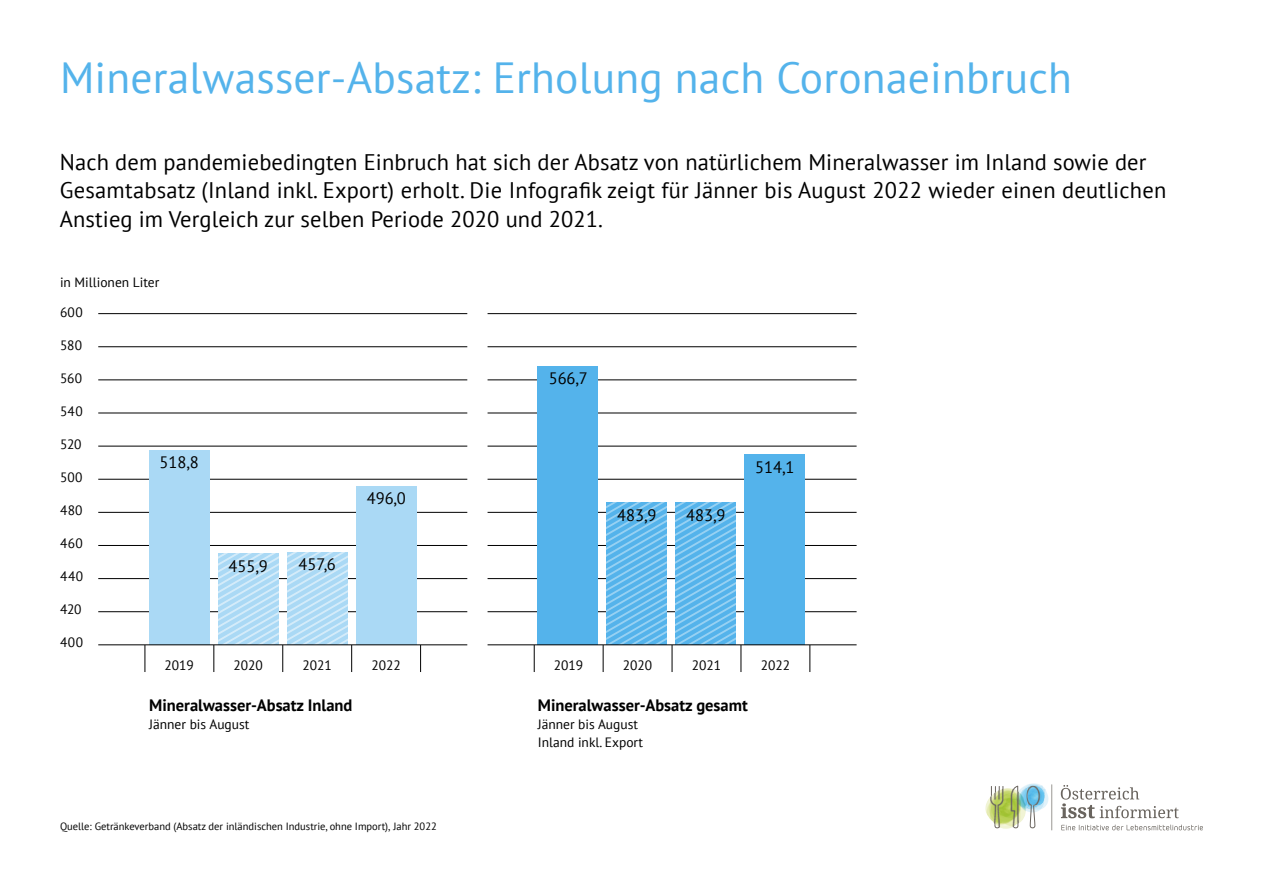
<style>
.page{position:relative;width:1263px;height:893px;background:#fff}
.page>*{position:absolute;margin:0;border:0;box-sizing:border-box;transform-origin:0 0}
.t1{font:43.5px "PT Sans";letter-spacing:.005em;color:#54b3eb}
.Aufmacher{font:22.5px/28.5px "PT Sans";letter-spacing:.005em;color:#000}
.Kleintext{font:700 16.5px "PT Sans";color:#000}
.PNG_Kleintext{font:16.5px "PT Sans";color:#000}
.Kleintext-2{font:13.5px "PT Sans";color:#000}
.Quelle{font:10.5px "PT Sans";color:#000}
</style>
<div class="page">
<hr style="left:98px;top:611px;width:369px;height:1px;background:#000">
<hr style="left:488px;top:611px;width:368px;height:1px;background:#000">
<hr style="left:98px;top:578px;width:369px;height:1px;background:#000">
<hr style="left:488px;top:578px;width:368px;height:1px;background:#000">
<hr style="left:98px;top:545px;width:369px;height:1px;background:#000">
<hr style="left:488px;top:545px;width:368px;height:1px;background:#000">
<hr style="left:98px;top:479px;width:369px;height:1px;background:#000">
<hr style="left:488px;top:479px;width:368px;height:1px;background:#000">
<hr style="left:98px;top:413px;width:369px;height:1px;background:#000">
<hr style="left:488px;top:413px;width:368px;height:1px;background:#000">
<hr style="left:98px;top:346px;width:369px;height:1px;background:#000">
<hr style="left:488px;top:346px;width:368px;height:1px;background:#000">
<hr style="left:98px;top:512px;width:369px;height:1px;background:#000">
<hr style="left:488px;top:512px;width:368px;height:1px;background:#000">
<hr style="left:98px;top:380px;width:369px;height:1px;background:#000">
<hr style="left:488px;top:380px;width:368px;height:1px;background:#000">
<hr style="left:98px;top:446px;width:369px;height:1px;background:#000">
<hr style="left:488px;top:446px;width:368px;height:1px;background:#000">
<hr style="left:98px;top:313px;width:369px;height:1px;background:#000">
<hr style="left:488px;top:313px;width:368px;height:1px;background:#000">
<svg style="left:145px;top:646px;width:1px;height:26px"></svg>
<svg style="left:534px;top:646px;width:1px;height:26px"></svg>
<svg style="left:420px;top:646px;width:1px;height:26px"></svg>
<svg style="left:810px;top:646px;width:1px;height:26px"></svg>
<div style="left:538px;top:366px;width:60px;height:279px;background:#54b3eb"></div>
<div style="left:149px;top:450px;width:60px;height:195px;background:#aad9f5"></div>
<svg style="left:214px;top:552px;width:138px;height:120px"></svg>
<div style="left:745px;top:454px;width:60px;height:191px;background:#54b3eb"></div>
<div style="left:356px;top:486px;width:60px;height:159px;background:#aad9f5"></div>
<hr style="left:98px;top:645px;width:369px;height:1px;background:#000">
<svg style="left:603px;top:502px;width:139px;height:170px"></svg>
<hr style="left:488px;top:645px;width:368px;height:1px;background:#000">
<svg style="left:1027px;top:784px;width:176px;height:46px"></svg>
<img style="left:985px;top:785px;width:42px;height:44px">
<img style="left:1027px;top:783px;width:18px;height:23px">
<h1 class="t1" style="left:60px;top:49px;width:1013px">Mineralwasser-Absatz: Erholung nach Coronaeinbruch</h1>
<p class="Aufmacher" style="left:60px;top:147px;width:1108px">Nach dem pandemiebedingten Einbruch hat sich der Absatz von natürlichem Mineralwasser im Inland sowie der<br>Gesamtabsatz (Inland inkl. Export) erholt. Die Infografik zeigt für Jänner bis August 2022 wieder einen deutlichen<br>Anstieg im Vergleich zur selben Periode 2020 und 2021.</p>
<p class="Kleintext-2" style="left:60px;top:273px;width:101px">in Millionen Liter</p>
<p class="Kleintext-2" style="left:60px;top:304px;width:24px">600</p>
<p class="Kleintext-2" style="left:60px;top:337px;width:24px">580</p>
<p class="Kleintext-2" style="left:60px;top:370px;width:24px">560</p>
<p class="Kleintext-2" style="left:60px;top:403px;width:24px">540</p>
<p class="Kleintext-2" style="left:60px;top:436px;width:23px">520</p>
<p class="Kleintext-2" style="left:60px;top:469px;width:24px">500</p>
<p class="Kleintext-2" style="left:60px;top:502px;width:24px">480</p>
<p class="Kleintext-2" style="left:60px;top:535px;width:24px">460</p>
<p class="Kleintext-2" style="left:60px;top:568px;width:25px">440</p>
<p class="Kleintext-2" style="left:60px;top:601px;width:23px">420</p>
<p class="Kleintext-2" style="left:60px;top:634px;width:25px">400</p>
<p class="PNG_Kleintext" style="left:160px;top:452px;width:41px">518,8</p>
<p class="PNG_Kleintext" style="left:229px;top:555px;width:41px">455,9</p>
<p class="PNG_Kleintext" style="left:299px;top:554px;width:39px">457,6</p>
<p class="PNG_Kleintext" style="left:367px;top:488px;width:41px">496,0</p>
<p class="PNG_Kleintext" style="left:549px;top:368px;width:41px">566,7</p>
<p class="PNG_Kleintext" style="left:617px;top:504px;width:41px">483,9</p>
<p class="PNG_Kleintext" style="left:686px;top:504px;width:41px">483,9</p>
<p class="PNG_Kleintext" style="left:755px;top:456px;width:41px">514,1</p>
<p class="Kleintext-2" style="left:165px;top:657px;width:31px">2019</p>
<p class="Kleintext-2" style="left:234px;top:657px;width:31px">2020</p>
<p class="Kleintext-2" style="left:303px;top:657px;width:31px">2021</p>
<p class="Kleintext-2" style="left:372px;top:657px;width:31px">2022</p>
<p class="Kleintext-2" style="left:554px;top:657px;width:31px">2019</p>
<p class="Kleintext-2" style="left:623px;top:657px;width:31px">2020</p>
<p class="Kleintext-2" style="left:692px;top:657px;width:31px">2021</p>
<p class="Kleintext-2" style="left:761px;top:657px;width:31px">2022</p>
<p class="Kleintext" style="left:149px;top:695px;width:205px">Mineralwasser-Absatz Inland</p>
<p class="Kleintext-2" style="left:149px;top:716px;width:102px">Jänner bis August</p>
<p class="Quelle" style="left:60px;top:820px;width:378px">Quelle: Getränkeverband (Absatz der inländischen Industrie, ohne Import), Jahr 2022</p>
<p class="Kleintext" style="left:538px;top:695px;width:211px">Mineralwasser-Absatz gesamt</p>
<p class="Kleintext-2" style="left:538px;top:716px;width:102px">Jänner bis August</p>
<p class="Kleintext-2" style="left:538px;top:734px;width:107px">Inland inkl. Export</p>
</div>
